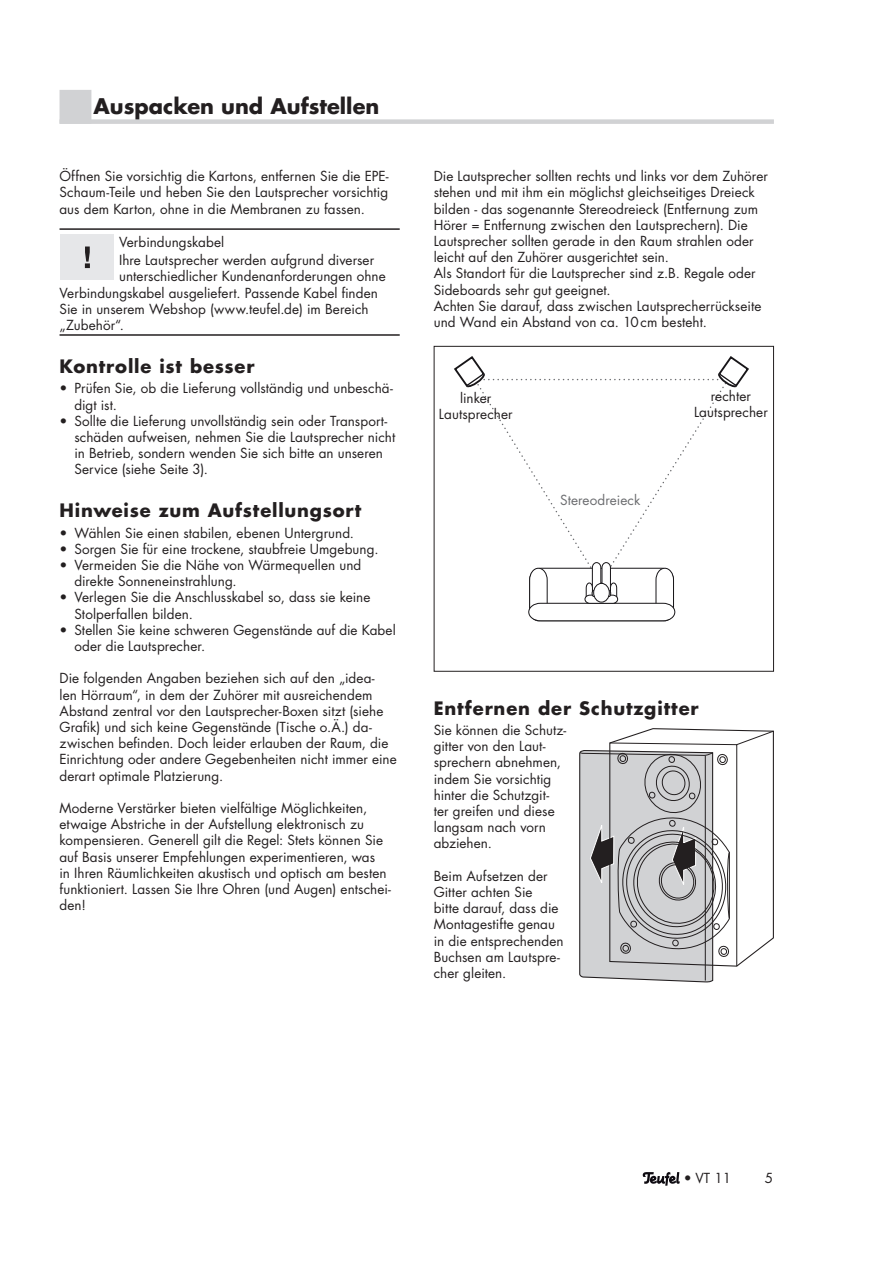
<style>
.page{position:relative;width:893px;height:1263px;background:#fff}
.page>*{position:absolute;margin:0;border:0;box-sizing:border-box;transform-origin:0 0}
.t1{font:700 21px "Futura LT Pro";color:#231f20}
.t2{font:700 18px "Futura LT Pro";letter-spacing:.045em;color:#231f20}
.t3{font:13.5px/16.2px "Futura LT Pro";letter-spacing:.005em;color:#231f20}
.t4{font:13.5px "Futura LT Pro";letter-spacing:.005em;color:#6c6d70}
</style>
<div class="page">
<svg style="left:643px;top:1172px;width:37px;height:14px"></svg>
<div style="left:60px;top:90px;width:31px;height:34px;background:#d1d2d4"></div>
<div style="left:60px;top:119px;width:714px;height:5px;background:#d1d2d4"></div>
<hr style="left:60px;top:228px;width:340px;height:2px;background:#231f20">
<hr style="left:60px;top:334px;width:340px;height:2px;background:#231f20">
<div style="left:61px;top:234px;width:53px;height:46px;background:#e6e7e9"></div>
<svg style="left:85px;top:246px;width:5px;height:22px"></svg>
<svg style="left:454px;top:356px;width:295px;height:265px"></svg>
<div style="left:434px;top:346px;width:340px;height:326px;border:1px solid #231f20"></div>
<svg style="left:579px;top:728px;width:195px;height:254px"></svg>
<h1 class="t1" style="left:94px;top:97px;width:287px">Auspacken und Aufstellen</h1>
<p class="t3" style="left:60px;top:169px;width:331px;text-align:justify">Öffnen Sie vorsichtig die Kartons, entfernen Sie die EPE-Schaum-Teile und heben Sie den Lautsprecher vorsichtig aus dem Karton, ohne in die Membranen zu fassen.</p>
<p class="t3" style="left:119px;top:234px;width:257px;line-height:18.3px">Verbindungskabel<br>Ihre Lautsprecher werden aufgrund diverser</p>
<p class="t3" style="left:60px;top:269px;width:328px;text-indent:60px">unterschiedlicher Kundenanforderungen ohne Verbindungskabel ausgeliefert. Passende Kabel finden Sie in unserem Webshop (www.teufel.de) im Bereich „Zubehör“.</p>
<h2 class="t2" style="left:60px;top:358px;width:197px">Kontrolle ist besser</h2>
<p class="t3" style="left:74px;top:381px;width:320px;text-indent:-15px">• Prüfen Sie, ob die Lieferung vollständig und unbeschä&shy;digt ist.</p>
<p class="t3" style="left:74px;top:414px;width:322px;text-indent:-15px">• Sollte die Lieferung unvollständig sein oder Transport&shy;schäden aufweisen, nehmen Sie die Lautsprecher nicht in Betrieb, sondern wenden Sie sich bitte an unseren Service (siehe Seite 3).</p>
<h2 class="t2" style="left:60px;top:502px;width:303px">Hinweise zum Aufstellungsort</h2>
<p class="t3" style="left:60px;top:526px;width:296px">• Wählen Sie einen stabilen, ebenen Untergrund.</p>
<p class="t3" style="left:60px;top:542px;width:320px">• Sorgen Sie für eine trockene, staubfreie Umgebung.</p>
<p class="t3" style="left:74px;top:558px;width:288px;text-indent:-15px">• Vermeiden Sie die Nähe von Wärmequellen und direkte Sonneneinstrahlung.</p>
<p class="t3" style="left:74px;top:590px;width:298px;text-indent:-15px">• Verlegen Sie die Anschlusskabel so, dass sie keine<br>Stolperfallen bilden.</p>
<p class="t3" style="left:74px;top:623px;width:323px;text-indent:-15px">• Stellen Sie keine schweren Gegenstände auf die Kabel oder die Lautsprecher.</p>
<p class="t3" style="left:60px;top:671px;width:339px">Die folgenden Angaben beziehen sich auf den „idea-<br>len Hörraum“, in dem der Zuhörer mit ausreichendem Abstand zentral vor den Lautsprecher-Boxen sitzt (siehe Grafik) und sich keine Gegenstände (Tische o.Ä.) da&shy;zwischen befinden. Doch leider erlauben der Raum, die Einrichtung oder andere Gegebenheiten nicht immer eine derart optimale Platzierung.</p>
<p class="t3" style="left:60px;top:801px;width:333px">Moderne Verstärker bieten vielfältige Möglichkeiten, etwaige Abstriche in der Aufstellung elektronisch zu kompensieren. Generell gilt die Regel: Stets können Sie auf Basis unserer Empfehlungen experimentieren, was<br>in Ihren Räumlichkeiten akustisch und optisch am besten funktioniert. Lassen Sie Ihre Ohren (und Augen) entschei&shy;den!</p>
<p class="t3" style="left:434px;top:169px;width:336px">Die Lautsprecher sollten rechts und links vor dem Zuhörer stehen und mit ihm ein möglichst gleichseitiges Dreieck bilden - das sogenannte Stereodreieck (Entfernung zum Hörer = Entfernung zwischen den Lautsprechern). Die Lautsprecher sollten gerade in den Raum strahlen oder leicht auf den Zuhörer ausgerichtet sein.<br>Als Standort für die Lautsprecher sind z.B. Regale oder Sideboards sehr gut geeignet.<br>Achten Sie darauf, dass zwischen Lautsprecherrückseite und Wand ein Abstand von ca. 10 cm besteht.</p>
<p class="t3" style="left:439px;top:390px;width:75px;text-align:center">linker<br>Lautsprecher</p>
<p class="t3" style="left:694px;top:389px;width:75px;text-align:center">rechter<br>Lautsprecher</p>
<p class="t4" style="left:560px;top:494px;width:82px">Stereodreieck</p>
<h2 class="t2" style="left:434px;top:699px;width:267px">Entfernen der Schutzgitter</h2>
<p class="t3" style="left:434px;top:723px;width:134px">Sie können die Schutz&shy;gitter von den Laut&shy;sprechern abnehmen, indem Sie vorsichtig hinter die Schutzgit&shy;ter greifen und diese langsam nach vorn abziehen.</p>
<p class="t3" style="left:434px;top:869px;width:131px">Beim Aufsetzen der<br>Gitter achten Sie<br>bitte darauf, dass die<br>Montagestifte genau in die entsprechenden<br>Buchsen am Lautspre&shy;cher gleiten.</p>
<p class="t3" style="left:684px;top:1171px;width:49px">• VT 11</p>
<p class="t3" style="left:765px;top:1171px;width:10px">5</p>
</div>
